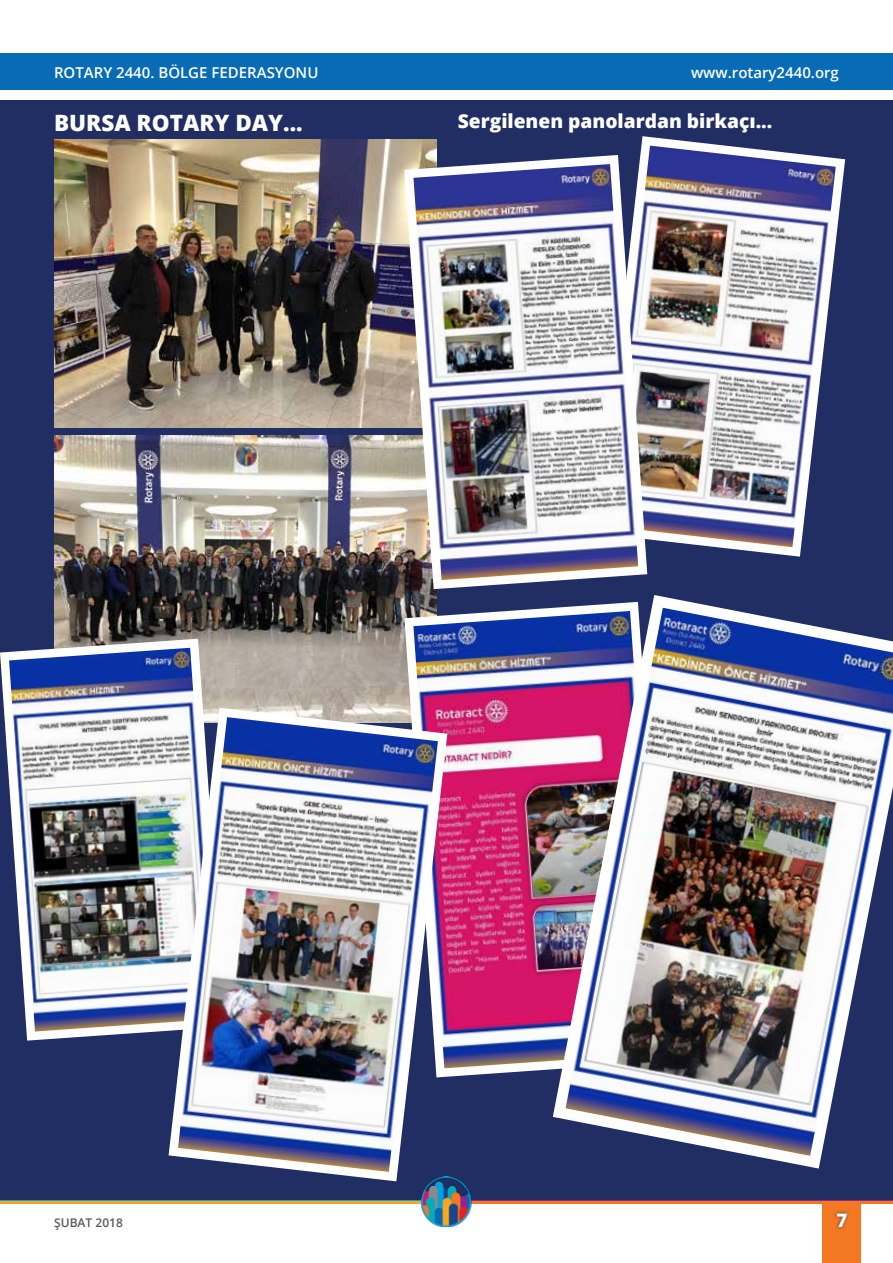
<style>
.page{position:relative;width:893px;height:1263px;background:#fff}
.page>*{position:absolute;margin:0;border:0;box-sizing:border-box;transform-origin:0 0}
.t1{font:800 22.5px "Open Sans";color:#fff}
.t2{font:800 19.2px "Open Sans";color:#fff}
.t3{font:700 18px "Open Sans";color:#fff}
.t4{font:600 15px "Open Sans";color:#fff}
.t5{font:600 12px "Open Sans";color:#58595b}
</style>
<div class="page">
<hr style="left:469px;top:1199px;width:424px;height:2px;background:#8f278c">
<hr style="left:469px;top:1201px;width:424px;height:3px;background:#f47721">
<hr style="left:0;top:1199px;width:423px;height:2px;background:#11a1dc">
<hr style="left:0;top:1201px;width:423px;height:3px;background:#f5a81d">
<div style="left:823px;top:1203px;width:38px;height:60px;background:#f47721"></div>
<div style="left:833px;top:1210px;width:17px;height:20px;background:#000;opacity:.51"></div>
<svg style="left:836px;top:1212px;width:12px;height:16px"></svg>
<div style="left:0;top:53px;width:893px;height:36px;background:#086bb5"></div>
<div style="left:0;top:100px;width:893px;height:1099px;background:#212e63"></div>
<img style="left:55px;top:139px;width:382px;height:288px">
<img style="left:54px;top:435px;width:383px;height:268px">
<img style="left:641px;top:136px;width:205px;height:421px">
<img style="left:400px;top:150px;width:252px;height:444px">
<img style="left:400px;top:597px;width:146px;height:480px">
<img style="left:0;top:634px;width:230px;height:407px">
<img style="left:164px;top:703px;width:288px;height:479px">
<img style="left:546px;top:589px;width:347px;height:580px">
<img style="left:421px;top:1177px;width:51px;height:49px">
<p class="t4" style="left:54px;top:62px;width:266px">ROTARY 2440. BÖLGE FEDERASYONU</p>
<p class="t4" style="left:691px;top:62px;width:149px">www.rotary2440.org</p>
<h1 class="t1" style="left:54px;top:105px;width:250px">BURSA ROTARY DAY...</h1>
<p class="t2" style="left:458px;top:107px;width:316px">Sergilenen panolardan birkaçı...</p>
<p class="t5" style="left:54px;top:1214px;width:70px">ŞUBAT 2018</p>
<p class="t3" style="left:837px;top:1207px;width:12px">7</p>
</div>
